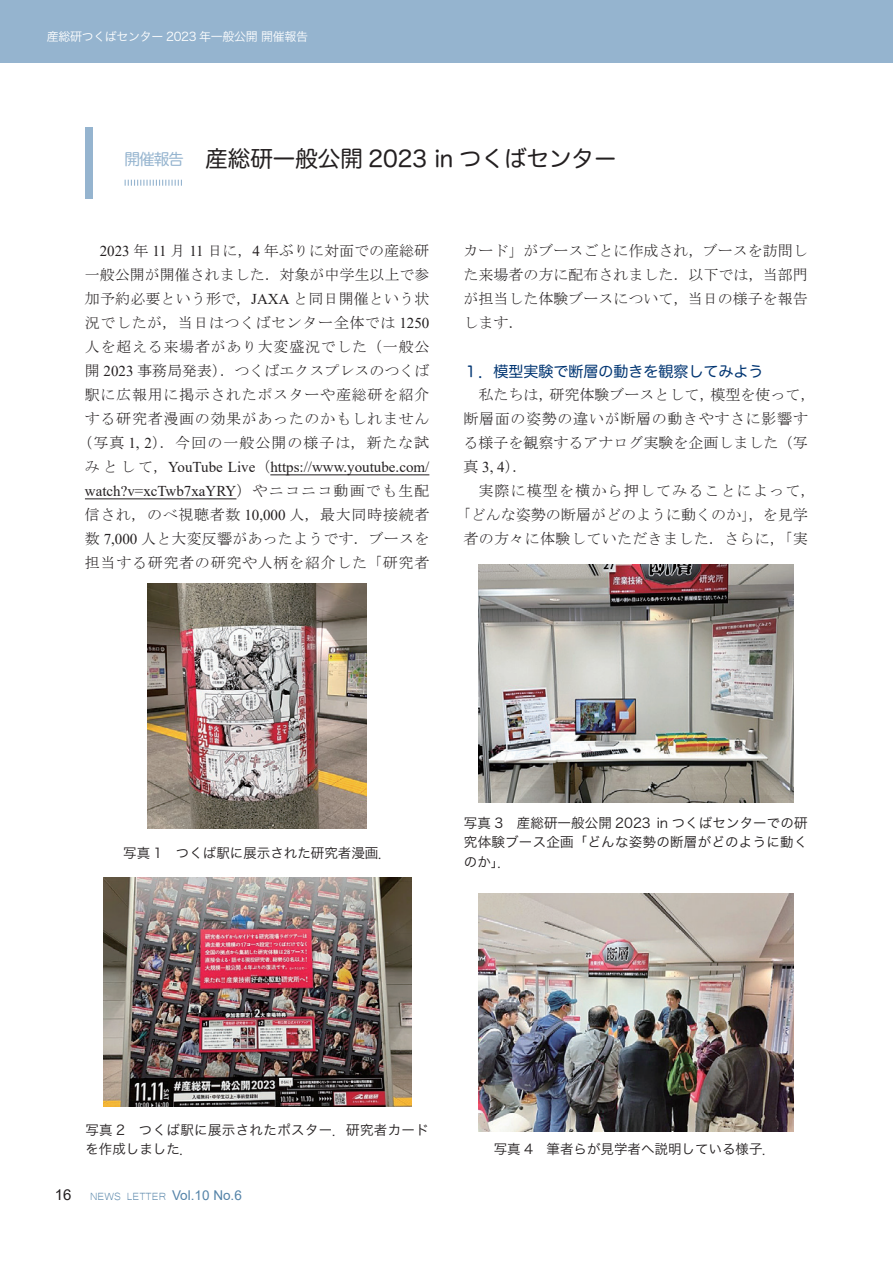
<style>
.page{position:relative;width:893px;height:1263px;background:#fff}
.page>*{position:absolute;margin:0;border:0;box-sizing:border-box;transform-origin:0 0}
.t1{font:22.5px "Hira Maru Pro W4";color:#231f20}
.t2{font:15px/24px "MS Mincho";letter-spacing:.01em;color:#231f20;text-align:justify}
.t3{font:15px/24px "MS Mincho";letter-spacing:.04em;color:#231f20;text-align:right}
.t4{font:15px/24px "Times New Roman";color:#231f20}
.t5{font:15px "MS Mincho";letter-spacing:.075em;color:#231f20}
.t6{font:15px "Hira Maru Pro W4";color:#013572}
.t7{font:13.5px/19.5px "Hira Kaku Pro W3";letter-spacing:.005em;color:#231f20;text-align:justify}
.t8{font:13.5px/19.5px "Hira Kaku Pro W3";letter-spacing:.025em;color:#231f20}
.t9{font:13.5px "Microsoft Yi Baiti";color:#5483a8}
.t10{font:12px "Hira Kaku Pro W3";letter-spacing:-.03em;color:#fff}
.s1{font-size:15.75px;color:#95b4cf}
.s2{font-family:"Times New Roman"}
.s3{font-family:"MS Mincho"}
.s4{font-family:"Arial";font-size:15px;color:#231f20}
.s5{font-family:"Arial"}
</style>
<div class="page">
<div style="left:0;top:0;width:893px;height:63px;background:#95b4cf"></div>
<svg style="left:125px;top:180px;width:57px;height:6px"></svg>
<div style="left:85px;top:128px;width:8px;height:71px;background:#95b4cf"></div>
<img style="left:478px;top:564px;width:315px;height:239px">
<img style="left:478px;top:893px;width:315px;height:238px">
<img style="left:148px;top:584px;width:219px;height:245px">
<img style="left:103px;top:878px;width:308px;height:228px">
<hr style="left:270px;top:474px;width:159px;height:1px;background:#231f20">
<hr style="left:85px;top:498px;width:151px;height:1px;background:#231f20">
<p class="t10" style="left:47px;top:26px;width:263px">産総研つくばセンター 2023 年一般公開 開催報告</p>
<h1 class="t1" style="left:125px;top:139px;width:493px"><span class="s1">開催報告</span>　産総研一般公開 2023 in つくばセンター</h1>
<p class="t3" style="left:77px;top:239px;width:353px"><span class="s2">2023</span> 年 <span class="s2">11</span> 月 <span class="s2">11</span> 日に，<span class="s2">4</span> 年ぶりに対面での産総研<br>一般公開が開催されました．対象が中学生以上で参加予約必要という形で，<span class="s2">JAXA</span> と同日開催という状況でしたが，当日はつくばセンター全体では <span class="s2">1250</span>人を超える来場者があり大変盛況でした（一般公開 <span class="s2">2023</span> 事務局発表）．つくばエクスプレスのつくば駅に広報用に掲示されたポスターや産総研を紹介する研究者漫画の効果があったのかもしれません（写真 <span class="s2">1, 2</span>）．今回の一般公開の様子は，新たな試</p>
<p class="t4" style="left:85px;top:455px;width:346px"><span class="s3">みとして，</span>YouTube Live<span class="s3">（</span>https://www.youtube.com/ watch?v=xcTwb7xaYRY<span class="s3">）やニコニコ動画でも生配</span></p>
<p class="t2" style="left:85px;top:503px;width:346px">信され，のべ視聴者数 <span class="s2">10,000</span> 人，最大同時接続者数 <span class="s2">7,000</span> 人と大変反響があったようです．ブースを担当する研究者の研究や人柄を紹介した「研究者</p>
<p class="t2" style="left:463px;top:239px;width:346px">カード」がブースごとに作成され，ブースを訪問した来場者の方に配布されました．以下では，当部門が担当した体験ブースについて，当日の様子を報告します．</p>
<p class="t6" style="left:463px;top:358px;width:301px">１．模型実験で断層の動きを観察してみよう</p>
<p class="t2" style="left:463px;top:383px;width:353px;text-align:left;text-indent:15px">私たちは，研究体験ブースとして，模型を使って，断層面の姿勢の違いが断層の動きやすさに影響する様子を観察するアナログ実験を企画しました（写真 <span class="s2">3, 4</span>）．</p>
<p class="t5" style="left:478px;top:483px;width:338px">実際に模型を横から押してみることによって，</p>
<p class="t2" style="left:456px;top:503px;width:353px">「どんな姿勢の断層がどのように動くのか」，を見学</p>
<p class="t2" style="left:463px;top:527px;width:346px">者の方々に体験していただきました．さらに，「実</p>
<p class="t7" style="left:123px;top:842px;width:270px">写真 1　つくば駅に展示された研究者漫画．</p>
<p class="t7" style="left:464px;top:812px;width:345px">写真 3　産総研一般公開 2023 in つくばセンターでの研究体験ブース企画「どんな姿勢の断層がどのように動くのか」．</p>
<p class="t8" style="left:85px;top:1119px;width:345px">写真 2　つくば駅に展示されたポスター．研究者カードを作成しました．</p>
<p class="t9" style="left:55px;top:1188px;width:189px"><span class="s4">16</span> NEWS LETTER <span class="s5">Vol.10 No.6</span></p>
<p class="t7" style="left:494px;top:1138px;width:284px">写真 4　筆者らが見学者へ説明している様子．</p>
</div>
